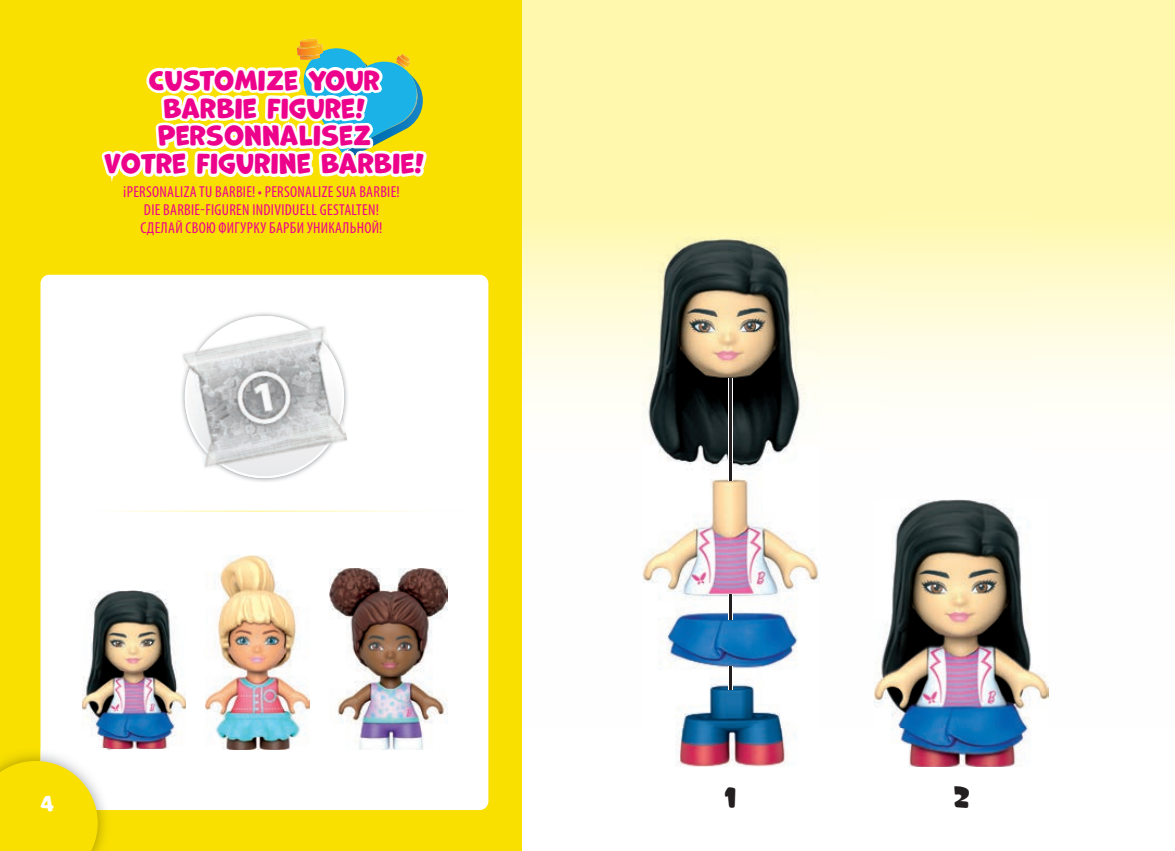
<style>
.page{position:relative;width:1175px;height:851px;background:#fff}
.page>*{position:absolute;margin:0;border:0;box-sizing:border-box;transform-origin:0 0}
.t1{font:27px "Marvin Round";color:#231f20}
.t2{font:25.88px/27.7px "Marvin Round";color:#ed028c;text-align:center}
.t3{font:20.25px "Marvin Round";color:#fff}
.t4{font:condensed 15.97px/18.2px "Myriad Pro";letter-spacing:.02em;color:#ed028c;text-align:center}
</style>
<div class="page">
<div style="left:0;top:0;width:522px;height:850px;background:#f9e001"></div>
<div style="left:40px;top:275px;width:448px;height:535px;background:#fff;border-radius:9px"></div>
<img style="left:874px;top:500px;width:174px;height:266px">
<img style="left:642px;top:238px;width:177px;height:528px">
<div style="left:728px;top:378px;width:5px;height:103px;background:#231f20"></div>
<hr style="left:732px;top:378px;width:1px;height:103px;background:#fff">
<hr style="left:728px;top:378px;width:1px;height:103px;background:#fff">
<svg style="left:728px;top:594px;width:5px;height:26px"></svg>
<svg style="left:728px;top:666px;width:5px;height:23px"></svg>
<svg style="left:0;top:38px;width:467px;height:812px"></svg>
<img style="left:330px;top:568px;width:117px;height:181px">
<img style="left:206px;top:555px;width:104px;height:194px">
<h2 class="t2" style="left:104px;top:67px;width:322px">CUSTOMIZE YOUR<br>BARBIE FIGURE!<br>PERSONNALISEZ<br>VOTRE FIGURINE BARBIE!</h2>
<p class="t4" style="left:123px;top:182px;width:278px">¡PERSONALIZA TU BARBIE! • PERSONALIZE SUA BARBIE!<br>DIE BARBIE-FIGUREN INDIVIDUELL GESTALTEN!<br>СДЕЛАЙ СВОЮ ФИГУРКУ БАРБИ УНИКАЛЬНОЙ!</p>
<p class="t3" style="left:40px;top:791px;width:15px">4</p>
<h1 class="t1" style="left:724px;top:781px;width:14px">1</h1>
<h1 class="t1" style="left:952px;top:781px;width:19px">2</h1>
</div>
